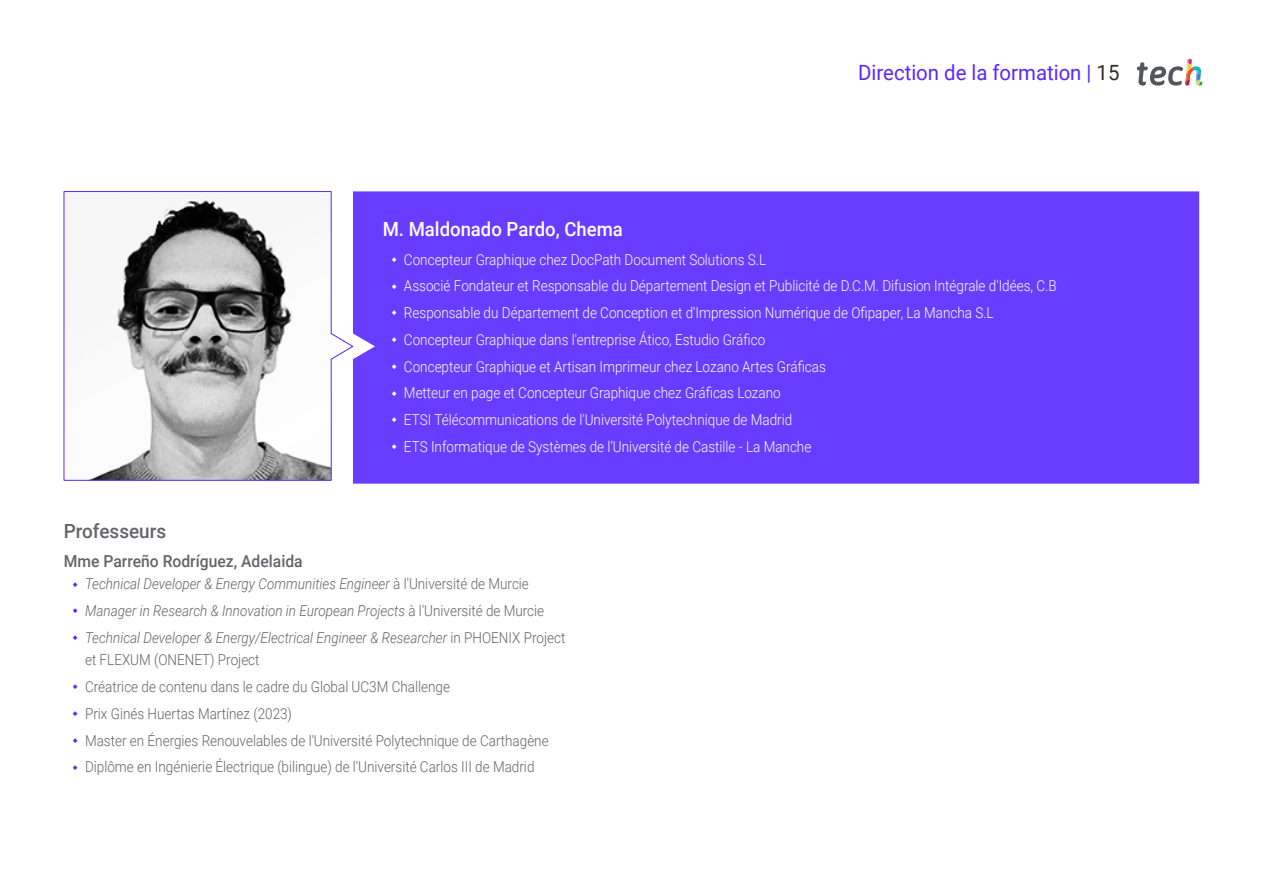
<style>
.page{position:relative;width:1263px;height:893px;background:#fff}
.page>*{position:absolute;margin:0;border:0;box-sizing:border-box;transform-origin:0 0}
.t1{font:21px "Roboto";color:#5927ff}
.t2{font:500 19.5px "Roboto";color:#fff;scale:.95 1}
.t3{font:500 19.5px "Roboto";color:#61646a}
.t4{font:500 16.5px "Roboto";color:#61646a;scale:.95 1}
.t5{font:300 15px/26.7px "Roboto";color:#fff;scale:.9 1}
.t6{font:300 15px/26.7px "Roboto";color:#61646a;scale:.9 1}
.t7{font:italic 300 15px/26.7px "Roboto";color:#61646a;scale:.9 1}
.s1{color:#312e20}
.s2{font-style:normal}
</style>
<div class="page">
<div style="left:353px;top:191px;width:846px;height:293px;background:#693dff"></div>
<svg style="left:64px;top:191px;width:289px;height:290px"></svg>
<svg style="left:1137px;top:59px;width:65px;height:27px"></svg>
<svg style="left:392px;top:257px;width:5px;height:5px"></svg>
<svg style="left:392px;top:284px;width:5px;height:5px"></svg>
<svg style="left:392px;top:310px;width:5px;height:5px"></svg>
<svg style="left:392px;top:337px;width:5px;height:5px"></svg>
<svg style="left:392px;top:364px;width:5px;height:5px"></svg>
<svg style="left:392px;top:391px;width:5px;height:5px"></svg>
<svg style="left:392px;top:417px;width:5px;height:5px"></svg>
<svg style="left:392px;top:444px;width:5px;height:5px"></svg>
<h1 class="t1" style="left:858px;top:57px;width:263px">Direction de la formation | <span class="s1">15</span></h1>
<h2 class="t3" style="left:64px;top:517px;width:104px">Professeurs</h2>
<h2 class="t2" style="left:383px;top:215px;width:254px">M. Maldonado Pardo, Chema</h2>
<p class="t5" style="left:404px;top:245px;width:727px">Concepteur Graphique chez DocPath Document Solutions S.L<br>Associé Fondateur et Responsable du Département Design et Publicité de D.C.M. Difusion Intégrale d'Idées, C.B Responsable du Département de Conception et d'Impression Numérique de Ofipaper, La Mancha S.L Concepteur Graphique dans l'entreprise Ático, Estudio Gráfico<br>Concepteur Graphique et Artisan Imprimeur chez Lozano Artes Gráficas<br>Metteur en page et Concepteur Graphique chez Gráficas Lozano<br>ETSI Télécommunications de l'Université Polytechnique de Madrid<br>ETS Informatique de Systèmes de l’Université de Castille - La Manche</p>
<p class="t4" style="left:64px;top:550px;width:253px">Mme Parreño Rodríguez, Adelaida</p>
<p class="t7" style="left:85px;top:570px;width:535px">Technical Developer &amp; Energy Communities Engineer <span class="s2">à l'Université de Murcie<br></span>Manager in Research &amp; Innovation in European Projects <span class="s2">à l'Université de Murcie<br></span>Technical Developer &amp; Energy/Electrical Engineer &amp; Researcher <span class="s2">in PHOENIX Project</span></p>
<p class="t6" style="left:85px;top:646px;width:517px">et FLEXUM (ONENET) Project<br>Créatrice de contenu dans le cadre du Global UC3M Challenge<br>Prix Ginés Huertas Martínez (2023)<br>Master en Énergies Renouvelables de l'Université Polytechnique de Carthagène Diplôme en Ingénierie Électrique (bilingue) de l'Université Carlos III de Madrid</p>
</div>
